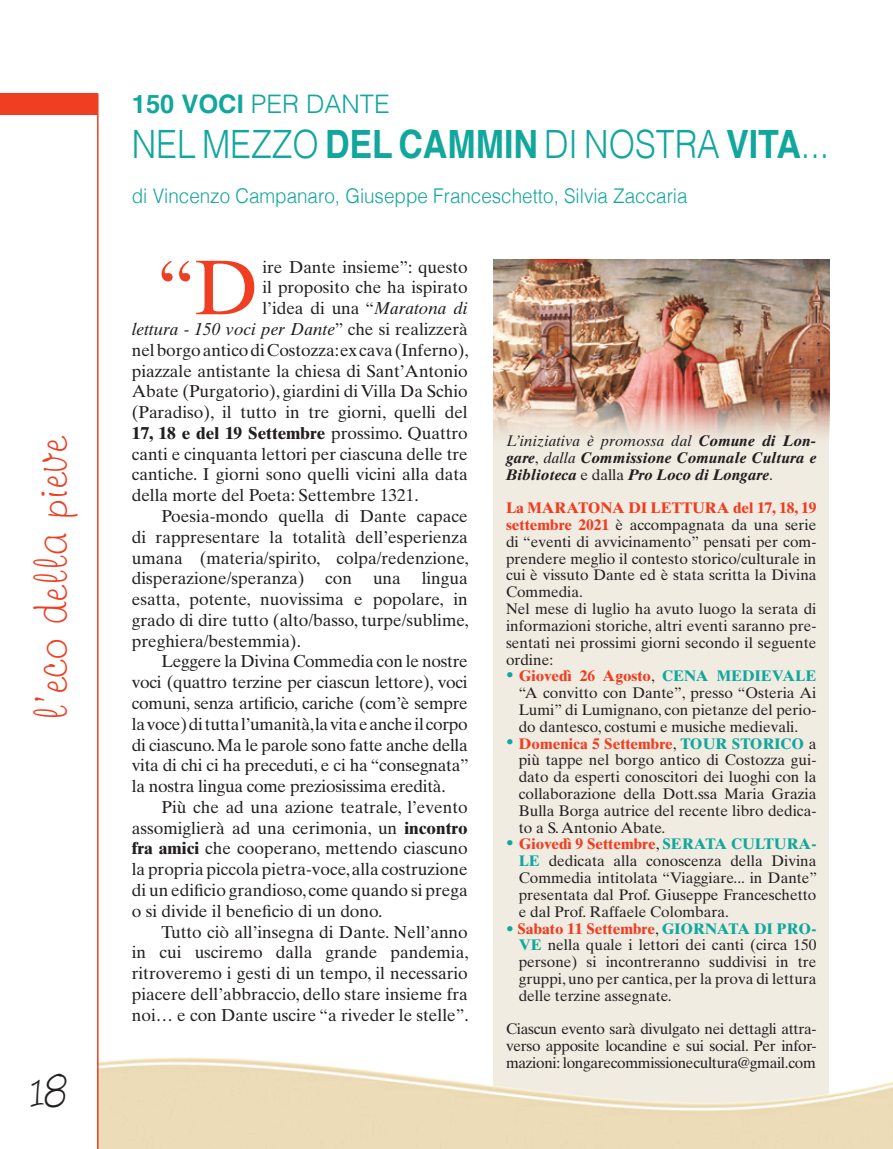
<style>
.page{position:relative;width:893px;height:1149px;background:#fff}
.page>*{position:absolute;margin:0;border:0;box-sizing:border-box;transform-origin:0 0}
.t1{font:77.4px "Times Ten";color:#ef3e22}
.t2{font:48px "Freehand 591 BT Regular A";color:#ef3e22}
.t3{font:48px "Freehand 591 BT Regular A";color:#231f20}
.t4{font:300 39px "Helvetica";color:#12a79d;scale:.87 1}
.t5{font:300 25.5px "Helvetica";color:#12a79d}
.t6{font:300 20.25px "Helvetica";color:#12a79d;scale:.93 1}
.t7{font:17.25px/20.7px "Times Ten";color:#231f20;text-align:justify}
.t8{font:italic 17.25px "Times Ten";color:#231f20}
.t9{font:700 17.25px "Times Ten";color:#231f20}
.t10{font:15.3px/16.8px "Times Ten";color:#231f20;text-align:justify}
.t11{font:italic 700 15.3px/16.8px "Times Ten";color:#231f20;text-align:justify}
.s1{font-weight:700}
.s2{font-style:italic}
.s3{font-style:normal}
.s4{font-weight:400}
.s5{font-weight:400;font-style:normal}
.s6{font-weight:700;color:#ef3e22}
.s7{color:#12a79d}
.s8{font-weight:700;color:#12a79d}
</style>
<div class="page">
<div style="left:493px;top:259px;width:336px;height:860px;background:#f1ece2"></div>
<img style="left:99px;top:1057px;width:794px;height:91px">
<hr style="left:97px;top:94px;width:2px;height:1054px;background:#ef3e22">
<div style="left:0;top:94px;width:98px;height:21px;background:#ef3e22"></div>
<img style="left:493px;top:259px;width:336px;height:178px">
<p class="t2" style="left:21px;top:720px;width:285px;rotate:-90deg">l’eco della pieve</p>
<p class="t3" style="left:30px;top:1059px;width:39px">18</p>
<p class="t5" style="left:132px;top:82px;width:259px"><span class="s1">150 VOCI</span> PER DANTE</p>
<p class="t4" style="left:132px;top:110px;width:803px">NEL MEZZO <span class="s1">DEL CAMMIN</span> DI NOSTRA <span class="s1">VITA</span>...</p>
<p class="t6" style="left:132px;top:178px;width:599px">di Vincenzo Campanaro, Giuseppe Franceschetto, Silvia Zaccaria</p>
<p class="t1" style="left:157px;top:242px;width:104px">“D</p>
<p class="t7" style="left:263px;top:256px;width:207px">ire Dante insieme”: questo</p>
<p class="t7" style="left:263px;top:277px;width:207px">il proposito che ha ispirato</p>
<p class="t7" style="left:263px;top:298px;width:207px">l’idea di una “<span class="s2">Maratona di</span></p>
<p class="t8" style="left:132px;top:319px;width:337px">lettura - 150 voci per Dante<span class="s3">” che si realizzerà</span></p>
<p class="t7" style="left:132px;top:339px;width:338px">nel borgo antico di Costozza: ex cava (Inferno),</p>
<p class="t7" style="left:132px;top:360px;width:337px">piazzale antistante la chiesa di Sant’Antonio</p>
<p class="t7" style="left:132px;top:381px;width:337px">Abate (Purgatorio), giardini di Villa Da Schio</p>
<p class="t7" style="left:132px;top:401px;width:337px">(Paradiso), il tutto in tre giorni, quelli del</p>
<p class="t9" style="left:132px;top:422px;width:337px">17, 18 e del 19 Settembre <span class="s4">prossimo. Quattro</span></p>
<p class="t7" style="left:132px;top:443px;width:337px">canti e cinquanta lettori per ciascuna delle tre</p>
<p class="t7" style="left:132px;top:464px;width:337px">cantiche. I giorni sono quelli vicini alla data</p>
<p class="t7" style="left:132px;top:484px;width:288px">della morte del Poeta: Settembre 1321.</p>
<p class="t7" style="left:132px;top:505px;width:338px;text-indent:30px">Poesia-mondo quella di Dante capace di rappresentare la totalità dell’esperienza umana (materia/spirito, colpa/redenzione, disperazione/speranza) con una lingua esatta, potente, nuovissima e popolare, in grado di dire tutto (alto/basso, turpe/sublime, preghiera/bestemmia).</p>
<p class="t7" style="left:132px;top:651px;width:338px;text-indent:30px">Leggere la Divina Commedia con le nostre voci (quattro terzine per ciascun lettore), voci comuni, senza artificio, cariche (com’è sempre la voce) di tutta l’umanità, la vita e anche il corpo di ciascuno. Ma le parole sono fatte anche della vita di chi ci ha preceduti, e ci ha “consegnata” la nostra lingua come preziosissima eredità.</p>
<p class="t7" style="left:132px;top:796px;width:337px;text-indent:30px">Più che ad una azione teatrale, l’evento assomiglierà ad una cerimonia, un <span class="s1">incontro fra amici</span> che cooperano, mettendo ciascuno la propria piccola pietra-voce, alla costruzione di un edificio grandioso, come quando si prega o si divide il beneficio di un dono.</p>
<p class="t7" style="left:132px;top:920px;width:338px;text-indent:30px">Tutto ciò all’insegna di Dante. Nell’anno in cui usciremo dalla grande pandemia, ritroveremo i gesti di un tempo, il necessario piacere dell’abbraccio, dello stare insieme fra noi… e con Dante uscire “a riveder le stelle”.</p>
<p class="t11" style="left:506px;top:432px;width:312px"><span class="s4">L’iniziativa è promossa dal</span> Comune di Lon&shy;gare<span class="s5">,</span> <span class="s4">dalla</span> Commissione Comunale Cultura e Biblioteca <span class="s5">e dalla</span> Pro Loco di Longare<span class="s5">.</span></p>
<p class="t10" style="left:506px;top:499px;width:312px"><span class="s6">La MARATONA DI LETTURA del 17, 18, 19 settembre 2021</span> è accompagnata da una serie di “eventi di avvicinamento” pensati per com&shy;prendere meglio il contesto storico/culturale in cui è vissuto Dante ed è stata scritta la Divina Commedia.</p>
<p class="t10" style="left:506px;top:600px;width:312px">Nel mese di luglio ha avuto luogo la serata di informazioni storiche, altri eventi saranno pre&shy;sentati nei prossimi giorni secondo il seguente ordine:</p>
<p class="t10" style="left:519px;top:667px;width:299px;text-indent:-13px"><span class="s7">•</span> <span class="s6">Giovedì 26 Agosto</span>, <span class="s8">CENA MEDIEVALE </span>“A convitto con Dante”, presso “Osteria Ai Lumi” di Lumignano, con pietanze del perio&shy;do dantesco, costumi e musiche medievali.</p>
<p class="t10" style="left:519px;top:734px;width:299px;text-indent:-13px"><span class="s7">•</span> <span class="s6">Domenica 5 Settembre</span>, <span class="s8">TOUR STORICO</span> a più tappe nel borgo antico di Costozza gui&shy;dato da esperti conoscitori dei luoghi con la collaborazione della Dott.ssa Maria Grazia Bulla Borga autrice del recente libro dedica&shy;to a S. Antonio Abate.</p>
<p class="t10" style="left:519px;top:835px;width:300px;text-indent:-13px"><span class="s7">•</span> <span class="s6">Giovedì 9 Settembre</span>, <span class="s8">SERATA CULTURA-LE</span> dedicata alla conoscenza della Divina Commedia intitolata “Viaggiare... in Dante” presentata dal Prof. Giuseppe Franceschetto e dal Prof. Raffaele Colombara.</p>
<p class="t10" style="left:519px;top:919px;width:299px;text-indent:-13px"><span class="s7">•</span> <span class="s6">Sabato 11 Settembre</span>, <span class="s8">GIORNATA DI PRO-VE</span> nella quale i lettori dei canti (circa 150 persone) si incontreranno suddivisi in tre gruppi, uno per cantica, per la prova di lettura delle terzine assegnate.</p>
<p class="t10" style="left:506px;top:1020px;width:312px">Ciascun evento sarà divulgato nei dettagli attra&shy;verso apposite locandine e sui social. Per infor&shy;mazioni: longarecommissionecultura@gmail.com</p>
</div>
